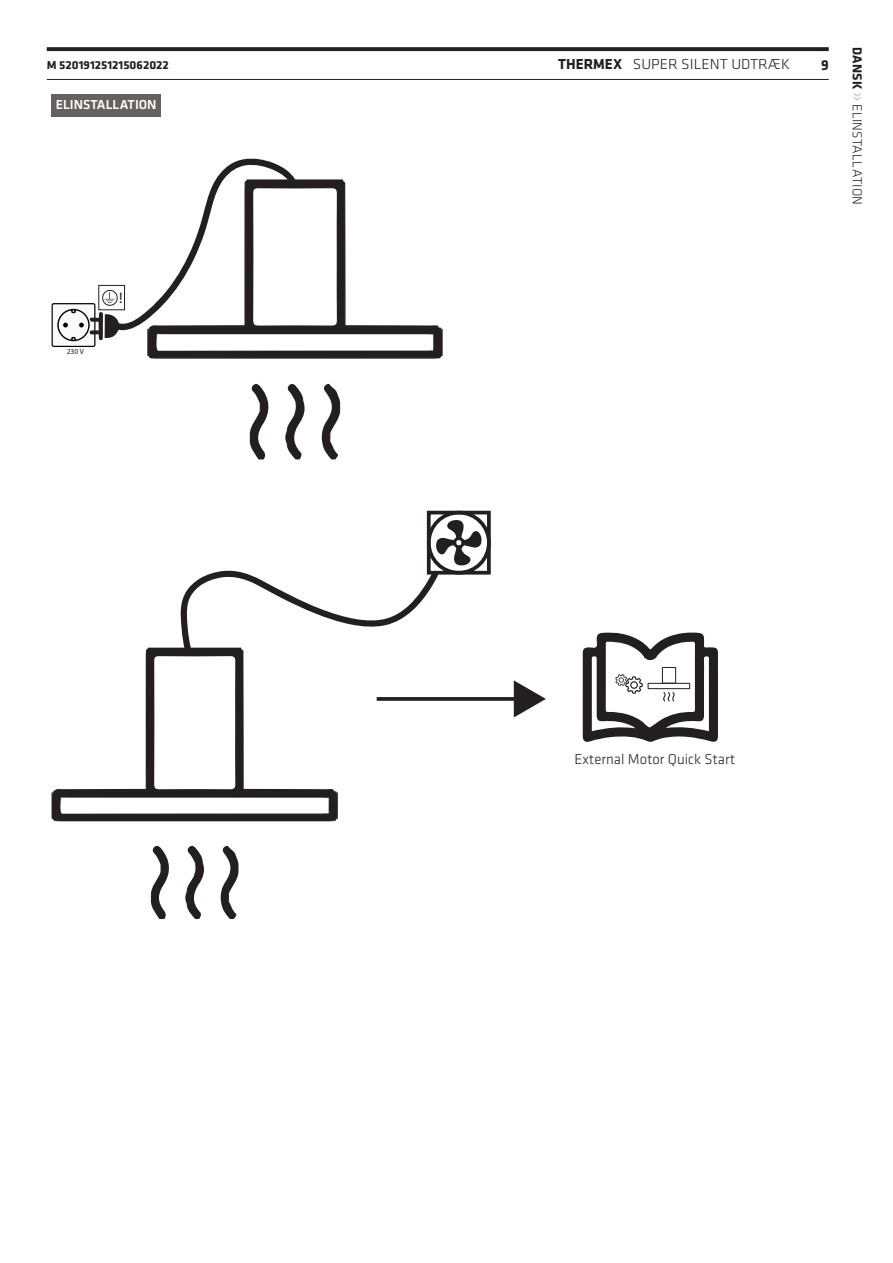
<style>
.page{position:relative;width:893px;height:1263px;background:#fff}
.page>*{position:absolute;margin:0;border:0;box-sizing:border-box;transform-origin:0 0}
.t1{font:15.3px "Myriad Pro";color:#231f20}
.t2{font:300 15px "Klavika";color:#231f20;scale:1.04 1}
.t3{font:700 15px "Klavika";color:#231f20}
.t4{font:300 14.85px "Klavika";color:#231f20}
.t5{font:300 13.65px "Klavika";letter-spacing:.01em;color:#231f20}
.Overskrift1{font:500 13.5px "Klavika";color:#fff}
.t6{font:700 12px "Klavika";color:#231f20;scale:1.04 1}
.t7{font:7.65px "Myriad Pro";color:#231f20}
.s1{font-weight:700}
.s2{font-weight:700;font-size:13.5px}
.s3{font-size:19.65px;color:#bcbdc0}
</style>
<div class="page">
<svg style="left:47px;top:47px;width:782px;height:4px;background:#2c292a"></svg>
<hr style="left:47px;top:79px;width:782px;height:1px;background:#231f20">
<svg style="left:321px;top:383px;width:19px;height:76px"></svg>
<svg style="left:250px;top:384px;width:19px;height:75px"></svg>
<svg style="left:285px;top:384px;width:20px;height:75px"></svg>
<svg style="left:52px;top:158px;width:391px;height:201px"></svg>
<svg style="left:220px;top:845px;width:18px;height:74px"></svg>
<svg style="left:151px;top:845px;width:18px;height:74px"></svg>
<svg style="left:185px;top:845px;width:19px;height:74px"></svg>
<svg style="left:52px;top:519px;width:430px;height:302px"></svg>
<div style="left:427px;top:511px;width:64px;height:64px;border:4px solid #231f20"></div>
<svg style="left:583px;top:632px;width:135px;height:110px"></svg>
<div style="left:648px;top:683px;width:42px;height:6px;border:1px solid #231f20"></div>
<div style="left:662px;top:667px;width:14px;height:16px;border:1px solid #231f20"></div>
<svg style="left:377px;top:697px;width:137px;height:4px"></svg>
<svg style="left:514px;top:680px;width:32px;height:37px"></svg>
<div style="left:52px;top:94px;width:109px;height:22px;background:#676060"></div>
<p class="t6" style="left:47px;top:59px;width:119px">M 520191251215062022</p>
<p class="t2" style="left:558px;top:56px;width:224px"><span class="s1">THERMEX</span> SUPER SILENT UDTRÆK</p>
<p class="t3" style="left:821px;top:57px;width:9px">9</p>
<p class="Overskrift1" style="left:56px;top:97px;width:102px">ELINSTALLATION</p>
<p class="t5" style="left:865px;top:47px;width:160px;rotate:90deg"><span class="s2">DANSK</span> <span class="s3">»</span> ELINSTALLATION</p>
<p class="t7" style="left:67px;top:347px;width:19px">230 V</p>
<p class="t1" style="left:119px;top:289px;width:5px">!</p>
<p class="t4" style="left:574px;top:751px;width:162px">External Motor Quick Start</p>
</div>
